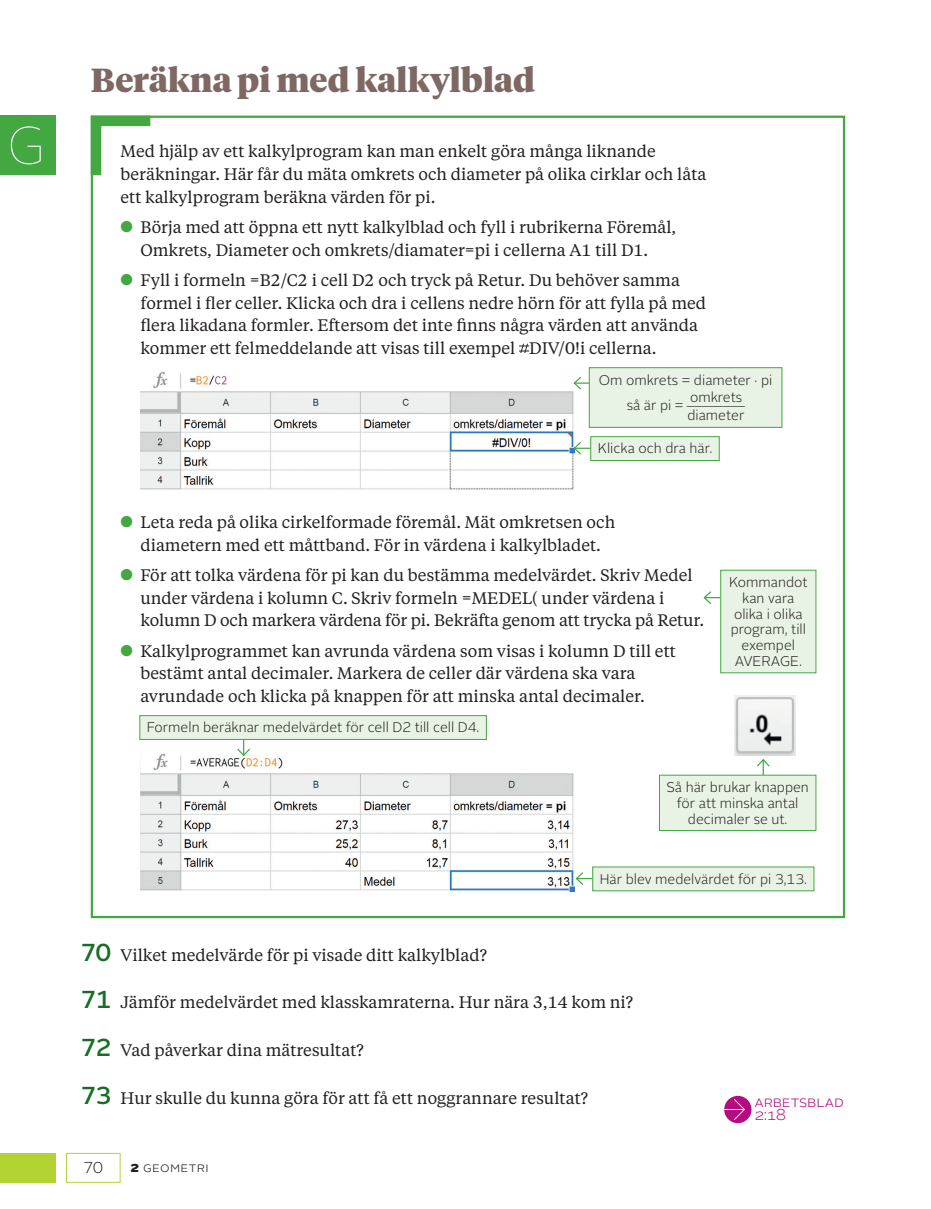
<style>
.page{position:relative;width:931px;height:1209px;background:#fff}
.page>*{position:absolute;margin:0;border:0;box-sizing:border-box;transform-origin:0 0}
.t1{font:100 52.5px "Alright Sans";color:#fff}
.t2{font:900 33.25px "Tiempos Headline";color:#7f6863}
.t3{font:16.62px/22.8px "Tiempos Text";color:#231f20}
.t4{font:300 15.75px/12.2px "Alright Sans";letter-spacing:-.005em;color:#b40c80}
.t5{font:300 15.75px "Alright Sans";color:#231f20}
.t6{font:300 14px/15.8px "Alright Sans";color:#231f20;text-align:center}
.t7{font:300 14px "Alright Sans";letter-spacing:.025em;color:#231f20}
.t8{font:300 11.9px "Alright Sans";color:#231f20;scale:1.13 1}
.s1{color:#43a842}
.s2{font-family:"Alright Sans";font-weight:500;font-size:24.5px;color:#196e26}
.s3{font-weight:900}
</style>
<div class="page">
<svg style="left:519px;top:343px;width:10px;height:10px"></svg>
<img style="left:140px;top:371px;width:434px;height:119px">
<img style="left:140px;top:753px;width:434px;height:138px">
<svg style="left:90px;top:115px;width:71px;height:71px"></svg>
<svg style="left:572px;top:440px;width:18px;height:16px"></svg>
<div style="left:590px;top:436px;width:129px;height:24px;background:#e9f3e5"></div>
<div style="left:590px;top:436px;width:129px;height:25px;border:1px solid #43a842"></div>
<svg style="left:575px;top:872px;width:17px;height:13px"></svg>
<div style="left:592px;top:867px;width:222px;height:23px;background:#e9f3e5"></div>
<div style="left:592px;top:866px;width:222px;height:25px;border:1px solid #43a842"></div>
<svg style="left:703px;top:591px;width:17px;height:13px"></svg>
<div style="left:720px;top:570px;width:96px;height:102px;background:#e9f3e5"></div>
<div style="left:720px;top:569px;width:96px;height:104px;border:1px solid #43a842"></div>
<svg style="left:757px;top:759px;width:13px;height:15px"></svg>
<div style="left:659px;top:775px;width:157px;height:55px;background:#e9f3e5"></div>
<div style="left:659px;top:774px;width:157px;height:56px;border:1px solid #43a842"></div>
<svg style="left:236px;top:739px;width:15px;height:18px"></svg>
<div style="left:140px;top:715px;width:346px;height:24px;background:#e9f3e5"></div>
<div style="left:139px;top:715px;width:348px;height:24px;border:1px solid #43a842"></div>
<div style="left:724px;top:1095px;width:27px;height:28px;background:#b40c80;border-radius:50%"></div>
<svg style="left:724px;top:1098px;width:21px;height:22px"></svg>
<svg style="left:572px;top:375px;width:17px;height:16px"></svg>
<div style="left:589px;top:367px;width:193px;height:60px;background:#e9f3e5"></div>
<div style="left:589px;top:367px;width:193px;height:61px;border:1px solid #43a842"></div>
<img style="left:734px;top:695px;width:61px;height:60px">
<div style="left:0;top:116px;width:56px;height:59px;background:#43a842"></div>
<div style="left:0;top:1152px;width:56px;height:30px;background:#b3d234"></div>
<div style="left:66px;top:1152px;width:55px;height:30px;border:1px solid #b3d234"></div>
<h1 class="t1" style="left:7px;top:110px;width:39px">G</h1>
<h2 class="t2" style="left:91px;top:57px;width:446px">Beräkna pi med kalkylblad</h2>
<p class="t3" style="left:121px;top:139px;width:587px">Med hjälp av ett kalkylprogram kan man enkelt göra många liknande beräkningar. Här får du mäta omkrets och diameter på olika cirklar och låta ett kalkylprogram beräkna värden för pi.</p>
<p class="t3" style="left:121px;top:215px;width:557px;text-align:center"><span class="s1">●</span> Börja med att öppna ett nytt kalkylblad och fyll i rubrikerna Föremål,<br>Omkrets, Diameter och omkrets/diamater=pi i cellerna A1 till D1.</p>
<p class="t3" style="left:140px;top:268px;width:567px;text-indent:-20px"><span class="s1">●</span> Fyll i formeln =B2/C2 i cell D2 och tryck på Retur. Du behöver samma formel i fler celler. Klicka och dra i cellens nedre hörn för att fylla på med flera likadana formler. Eftersom det inte finns några värden att använda kommer ett felmeddelande att visas till exempel DIV/0!i cellerna.</p>
<p class="t6" style="left:626px;top:367px;width:147px;line-height:25.7px;text-align:left;text-indent:-28px">Om omkrets = diameter · pi så är pi =</p>
<p class="t6" style="left:690px;top:389px;width:54px">omkrets</p>
<p class="t8" style="left:686px;top:394px;width:53px">________</p>
<p class="t6" style="left:687px;top:407px;width:59px">diameter</p>
<p class="t6" style="left:597px;top:441px;width:116px">Klicka och dra här.</p>
<p class="t3" style="left:121px;top:510px;width:496px;text-align:center"><span class="s1">●</span> Leta reda på olika cirkelformade föremål. Mät omkretsen och diametern med ett måttband. För in värdena i kalkylbladet.</p>
<p class="t3" style="left:140px;top:563px;width:565px;text-indent:-20px"><span class="s1">●</span> För att tolka värdena för pi kan du bestämma medelvärdet. Skriv Medel under värdena i kolumn C. Skriv formeln =MEDEL( under värdena i kolumn D och markera värdena för pi. Bekräfta genom att trycka på Retur.</p>
<p class="t3" style="left:140px;top:638px;width:537px;text-indent:-20px"><span class="s1">●</span> Kalkylprogrammet kan avrunda värdena som visas i kolumn D till ett bestämt antal decimaler. Markera de celler där värdena ska vara avrundade och klicka på knappen för att minska antal decimaler.</p>
<p class="t6" style="left:147px;top:720px;width:334px">Formeln beräknar medelvärdet för cell D2 till cell D4.</p>
<p class="t6" style="left:729px;top:574px;width:80px">Kommandot kan vara olika i olika program, till exempel<br>AVERAGE.</p>
<p class="t6" style="left:666px;top:779px;width:144px">Så här brukar knappen för att minska antal decimaler se ut.</p>
<p class="t6" style="left:599px;top:871px;width:209px">Här blev medelvärdet för pi 3,13.</p>
<p class="t3" style="left:81px;top:942px;width:408px"><span class="s2">70</span> Vilket medelvärde för pi visade ditt kalkylblad?</p>
<p class="t3" style="left:81px;top:990px;width:554px"><span class="s2">71</span> Jämför medelvärdet med klasskamraterna. Hur nära 3,14 kom ni?</p>
<p class="t3" style="left:81px;top:1037px;width:285px"><span class="s2">72</span> Vad påverkar dina mätresultat?</p>
<p class="t3" style="left:81px;top:1085px;width:509px"><span class="s2">73</span> Hur skulle du kunna göra för att få ett noggrannare resultat?</p>
<p class="t5" style="left:83px;top:1157px;width:21px">70</p>
<p class="t7" style="left:130px;top:1157px;width:80px"><span class="s3">2</span> geometri</p>
<p class="t4" style="left:754px;top:1095px;width:91px">Arbetsblad<br>2:18</p>
</div>
